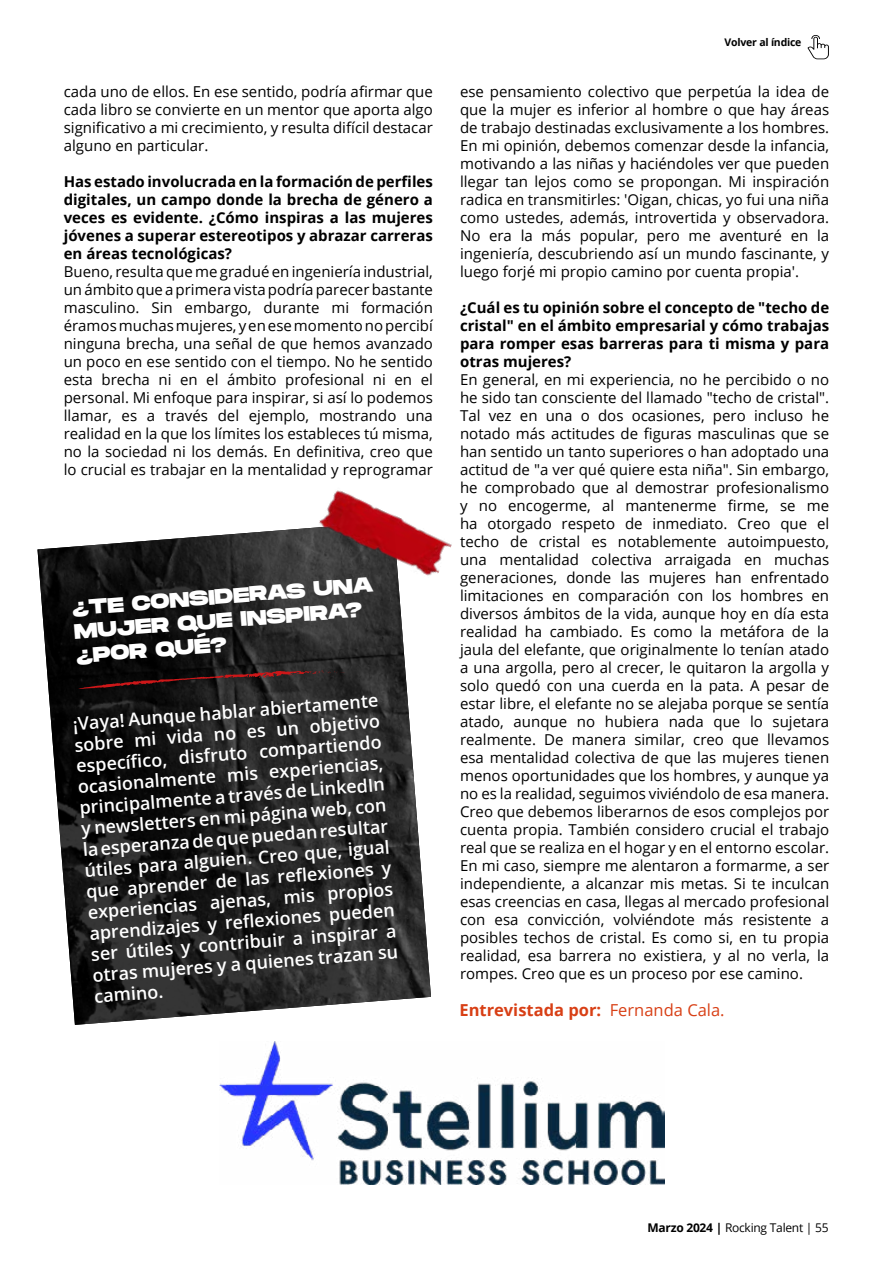
<style>
.page{position:relative;width:893px;height:1263px;background:#fff}
.page>*{position:absolute;margin:0;border:0;box-sizing:border-box;transform-origin:0 0}
.t1{font:800 21px/24.3px "Monument Extended";color:#fff}
.t2{font:600 18px/21.1px "Open Sans";color:#fff}
.t3{font:700 16.5px "Open Sans";color:#d83f15}
.t4{font:15px/18px "Open Sans";color:#000;text-align:justify}
.t5{font:700 15px/18px "Open Sans";color:#000;text-align:justify}
.t6{font:12px "Open Sans";letter-spacing:-.02em;color:#000}
.t7{font:700 10.5px "Open Sans";letter-spacing:-.02em;color:#000}
.s1{font-weight:400}
.s2{font-weight:700}
</style>
<div class="page">
<img style="left:219px;top:1041px;width:446px;height:143px">
<img style="left:37px;top:527px;width:394px;height:498px">
<img style="left:317px;top:490px;width:135px;height:92px">
<svg style="left:78px;top:670px;width:269px;height:19px;background:#2b1919"></svg>
<svg style="left:807px;top:35px;width:22px;height:24px"></svg>
<p class="t4" style="left:64px;top:82px;width:371px">cada uno de ellos. En ese sentido, podría afirmar que cada libro se convierte en un mentor que aporta algo significativo a mi crecimiento, y resulta difícil destacar alguno en particular.</p>
<p class="t5" style="left:64px;top:172px;width:371px">Has estado involucrada en la formación de perfiles digitales, un campo donde la brecha de género a veces es evidente. ¿Cómo inspiras a las mujeres jóvenes a superar estereotipos y abrazar carreras en áreas tecnológicas?</p>
<p class="t4" style="left:64px;top:262px;width:371px">Bueno, resulta que me gradué en ingeniería industrial, un ámbito que a primera vista podría parecer bastante masculino. Sin embargo, durante mi formación éramos muchas mujeres, y en ese momento no percibí ninguna brecha, una señal de que hemos avanzado un poco en ese sentido con el tiempo. No he sentido esta brecha ni en el ámbito profesional ni en el personal. Mi enfoque para inspirar, si así lo podemos llamar, es a través del ejemplo, mostrando una realidad en la que los límites los estableces tú misma, no la sociedad ni los demás. En definitiva, creo que lo crucial es trabajar en la mentalidad y reprogramar</p>
<h1 class="t1" style="left:72px;top:594px;width:303px;rotate:-4deg">¿TE CONSIDERAS UNA<br>MUJER QUE INSPIRA? ¿POR QUÉ?</h1>
<p class="t2" style="left:72px;top:712px;width:310px;rotate:-4deg">¡Vaya! Aunque hablar abiertamente sobre mi vida no es un objetivo específi co, disfruto compartiendo ocasionalmente mis experiencias, principalmente a través de LinkedIn y newsletters en mi página web, con la esperanza de que puedan resultar útiles para alguien. Creo que, igual que aprender de las refl exiones y experiencias ajenas, mis propios aprendizajes y refl exiones pueden ser útiles y contribuir a inspirar a otras mujeres y a quienes trazan su camino.</p>
<p class="t7" style="left:725px;top:35px;width:78px">Volver al índice</p>
<p class="t4" style="left:460px;top:82px;width:371px">ese pensamiento colectivo que perpetúa la idea de que la mujer es inferior al hombre o que hay áreas de trabajo destinadas exclusivamente a los hombres.<br>En mi opinión, debemos comenzar desde la infancia, motivando a las niñas y haciéndoles ver que pueden llegar tan lejos como se propongan. Mi inspiración radica en transmitirles: 'Oigan, chicas, yo fui una niña como ustedes, además, introvertida y observadora.<br>No era la más popular, pero me aventuré en la ingeniería, descubriendo así un mundo fascinante, y luego forjé mi propio camino por cuenta propia'.</p>
<p class="t5" style="left:460px;top:298px;width:371px">¿Cuál es tu opinión sobre el concepto de "techo de cristal" en el ámbito empresarial y cómo trabajas para romper esas barreras para ti misma y para otras mujeres?</p>
<p class="t4" style="left:460px;top:370px;width:371px">En general, en mi experiencia, no he percibido o no he sido tan consciente del llamado "techo de cristal".<br>Tal vez en una o dos ocasiones, pero incluso he notado más actitudes de figuras masculinas que se han sentido un tanto superiores o han adoptado una actitud de "a ver qué quiere esta niña". Sin embargo, he comprobado que al demostrar profesionalismo y no encogerme, al mantenerme firme, se me ha otorgado respeto de inmediato. Creo que el techo de cristal es notablemente autoimpuesto, una mentalidad colectiva arraigada en muchas generaciones, donde las mujeres han enfrentado limitaciones en comparación con los hombres en diversos ámbitos de la vida, aunque hoy en día esta realidad ha cambiado. Es como la metáfora de la jaula del elefante, que originalmente lo tenían atado a una argolla, pero al crecer, le quitaron la argolla y solo quedó con una cuerda en la pata. A pesar de estar libre, el elefante no se alejaba porque se sentía atado, aunque no hubiera nada que lo sujetara realmente. De manera similar, creo que llevamos esa mentalidad colectiva de que las mujeres tienen menos oportunidades que los hombres, y aunque ya no es la realidad, seguimos viviéndolo de esa manera.<br>Creo que debemos liberarnos de esos complejos por cuenta propia. También considero crucial el trabajo real que se realiza en el hogar y en el entorno escolar.<br>En mi caso, siempre me alentaron a formarme, a ser independiente, a alcanzar mis metas. Si te inculcan esas creencias en casa, llegas al mercado profesional con esa convicción, volviéndote más resistente a posibles techos de cristal. Es como si, en tu propia realidad, esa barrera no existiera, y al no verla, la rompes. Creo que es un proceso por ese camino.</p>
<p class="t3" style="left:459px;top:998px;width:267px">Entrevistada por: <span class="s1">Fernanda Cala.</span></p>
<p class="t6" style="left:647px;top:1220px;width:183px"><span class="s2">Marzo 2024 |</span> Rocking Talent | 55</p>
</div>
